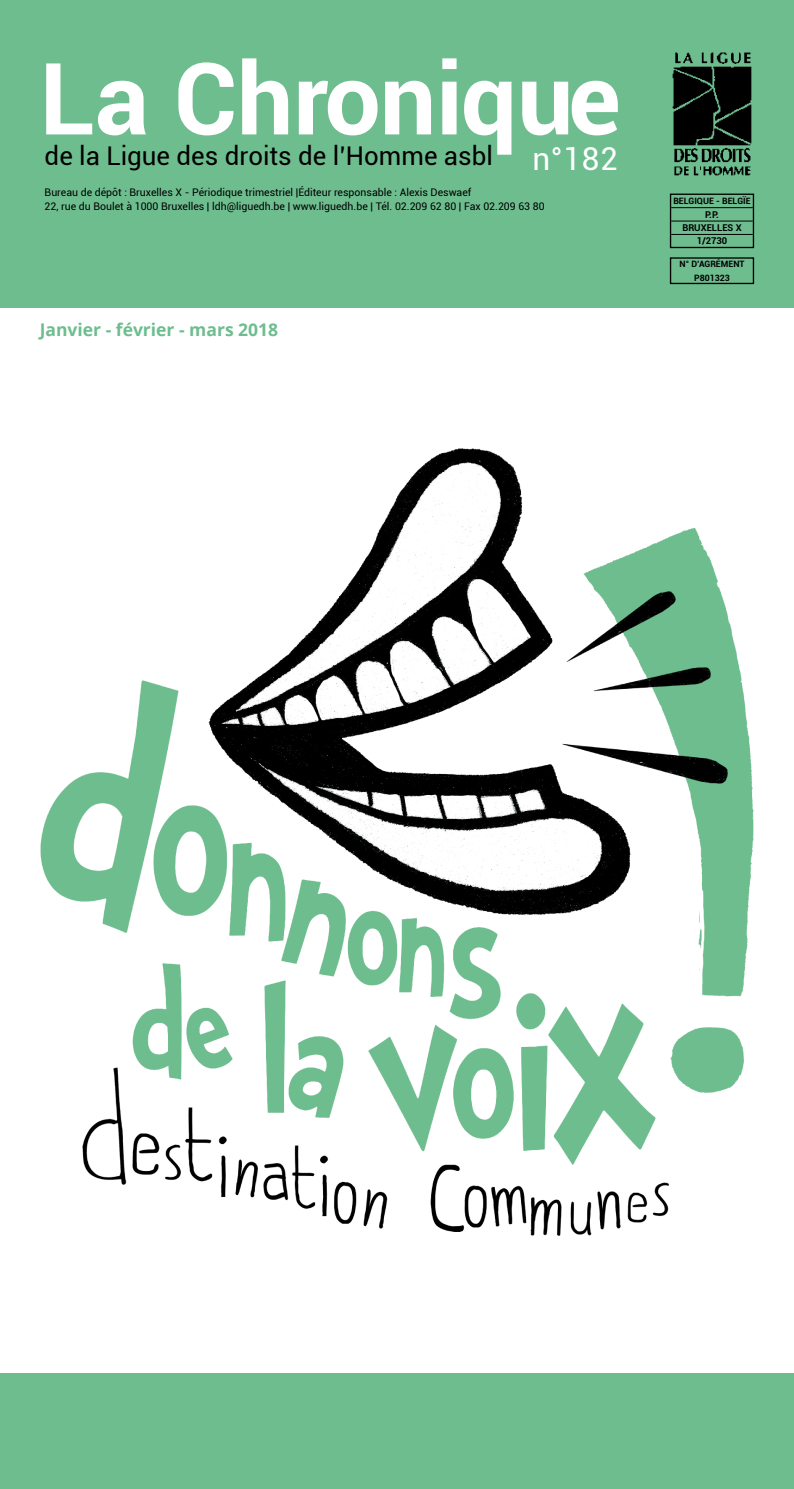
<style>
.page{position:relative;width:794px;height:1489px;background:#fff}
.page>*{position:absolute;margin:0;border:0;box-sizing:border-box;transform-origin:0 0}
.t1{font:700 99.75px "Roboto";color:#fff}
.t2{font:31.5px "Roboto";color:#fff}
.t3{font:25.9px "Roboto";color:#000}
.t4{font:700 17.5px "Open Sans";color:#6ebd8f}
.t5{font:10.5px/14px "Roboto";color:#000}
.t6{font:700 9.45px/13.5px "Roboto";color:#000;text-align:center}
.t7{font:700 8.75px/13.5px "Roboto";color:#000;text-align:center}
</style>
<div class="page">
<img style="left:40px;top:448px;width:714px;height:788px">
<div style="left:0;top:0;width:794px;height:308px;background:#6ebd8f"></div>
<hr style="left:671px;top:207px;width:82px;height:1px;background:#000">
<hr style="left:671px;top:221px;width:82px;height:1px;background:#000">
<hr style="left:671px;top:234px;width:82px;height:1px;background:#000">
<div style="left:670px;top:193px;width:84px;height:55px;border:1px solid #000"></div>
<div style="left:670px;top:257px;width:84px;height:27px;border:1px solid #000"></div>
<img style="left:672px;top:52px;width:80px;height:124px">
<div style="left:0;top:1373px;width:794px;height:115px;background:#6ebd8f"></div>
<h1 class="t1" style="left:40px;top:29px;width:582px">La Chronique</h1>
<h3 class="t3" style="left:45px;top:137px;width:450px">de la Ligue des droits de l’Homme asbl</h3>
<p class="t5" style="left:45px;top:184px;width:501px">Bureau de dépôt : Bruxelles X - Périodique trimestriel |Éditeur responsable : Alexis Deswaef<br>22, rue du Boulet à 1000 Bruxelles | ldh@liguedh.be | www.liguedh.be | Tél. 02.209 62 80 | Fax 02.209 63 80</p>
<h2 class="t2" style="left:532px;top:137px;width:87px">n°182</h2>
<h3 class="t4" style="left:40px;top:317px;width:240px">Janvier - février - mars 2018</h3>
<p class="t7" style="left:673px;top:194px;width:79px">BELGIQUE - BELGÏE</p>
<p class="t6" style="left:682px;top:207px;width:61px">P. P.<br>BRUXELLES X<br>1/2730</p>
<p class="t7" style="left:679px;top:257px;width:66px">N° D’AGRÉMENT<br>P801323</p>
</div>
